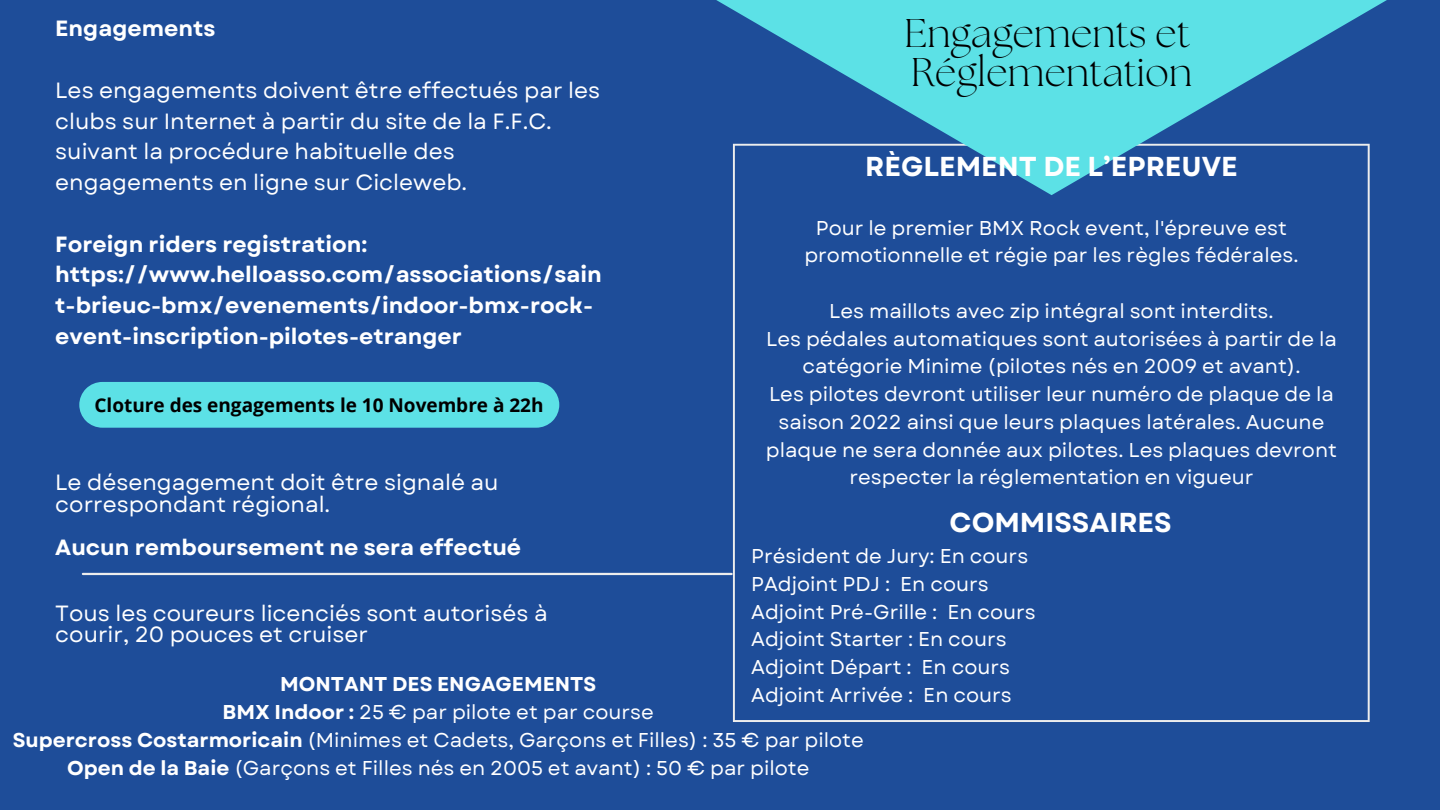
<style>
.page{position:relative;width:1440px;height:810px;background:#1e4d99}
.page>*{position:absolute;margin:0;border:0;box-sizing:border-box;transform-origin:0 0}
.t1{font:300 40px/39px "The Seasons";color:#000}
.t2{font:700 27.3px "Garet";color:#fff}
.t3{font:22px/30.8px "Garet";color:#fff}
.t4{font:700 22px/30.8px "Garet";color:#fff}
.t5{font:20px/27.8px "Garet";color:#fff;text-align:center}
.t6{font:700 19px "Open Sans";color:#000}
.s1{font-weight:700}
</style>
<div class="page">
<svg style="left:733px;top:195px;width:637px;height:527px"></svg>
<hr style="left:83px;top:573px;width:649px;height:2px;background:#ededed">
<svg style="left:716px;top:0;width:671px;height:195px;fill:#5cdce3"></svg>
<div style="left:79px;top:382px;width:480px;height:46px;background:#5ce1e6"></div>
<h1 class="t1" style="left:904px;top:17px;width:290px">Engagements et<br>Réglementation</h1>
<p class="t4" style="left:55px;top:13px;width:162px">Engagements</p>
<p class="t3" style="left:55px;top:75px;width:546px">Les engagements doivent être effectués par les clubs sur Internet à partir du site de la F.F.C. suivant la procédure habituelle des engagements en ligne sur Cicleweb.</p>
<p class="t4" style="left:55px;top:229px;width:548px">Foreign riders registration: https://www.helloasso.com/associations/sain t-brieuc-bmx/evenements/indoor-bmx-rock&shy;event-inscription-pilotes-etranger</p>
<h2 class="t2" style="left:865px;top:147px;width:374px">RÈGLEMENT DE L’EPREUVE</h2>
<p class="t5" style="left:804px;top:214px;width:496px">Pour le premier BMX Rock event, l'épreuve est promotionnelle et régie par les règles fédérales.</p>
<p class="t5" style="left:766px;top:297px;width:573px">Les maillots avec zip intégral sont interdits.<br>Les pédales automatiques sont autorisées à partir de la catégorie Minime (pilotes nés en 2009 et avant).<br>Les pilotes devront utiliser leur numéro de plaque de la saison 2022 ainsi que leurs plaques latérales. Aucune plaque ne sera donnée aux pilotes. Les plaques devront respecter la réglementation en vigueur</p>
<h2 class="t2" style="left:950px;top:503px;width:224px">COMMISSAIRES</h2>
<p class="t5" style="left:751px;top:542px;width:286px;text-align:left">Président de Jury: En cours<br>PAdjoint PDJ : En cours<br>Adjoint Pré-Grille : En cours<br>Adjoint Starter : En cours<br>Adjoint Départ : En cours<br>Adjoint Arrivée : En cours</p>
<p class="t6" style="left:95px;top:392px;width:451px">Cloture des engagements le 10 Novembre à 22h</p>
<p class="t3" style="left:55px;top:472px;width:445px;line-height:21.8px">Le désengagement doit être signalé au correspondant régional.</p>
<p class="t4" style="left:55px;top:532px;width:467px">Aucun remboursement ne sera effectué</p>
<p class="t3" style="left:55px;top:602px;width:494px;line-height:21.8px">Tous les coureurs licenciés sont autorisés à courir, 20 pouces et cruiser</p>
<p class="t5" style="left:13px;top:671px;width:853px"><span class="s1">MONTANT DES ENGAGEMENTS<br>BMX Indoor :</span> 25 € par pilote et par course<br><span class="s1">Supercross Costarmoricain</span> (Minimes et Cadets, Garçons et Filles) : 35 € par pilote <span class="s1">Open de la Baie</span> (Garçons et Filles nés en 2005 et avant) : 50 € par pilote</p>
</div>
